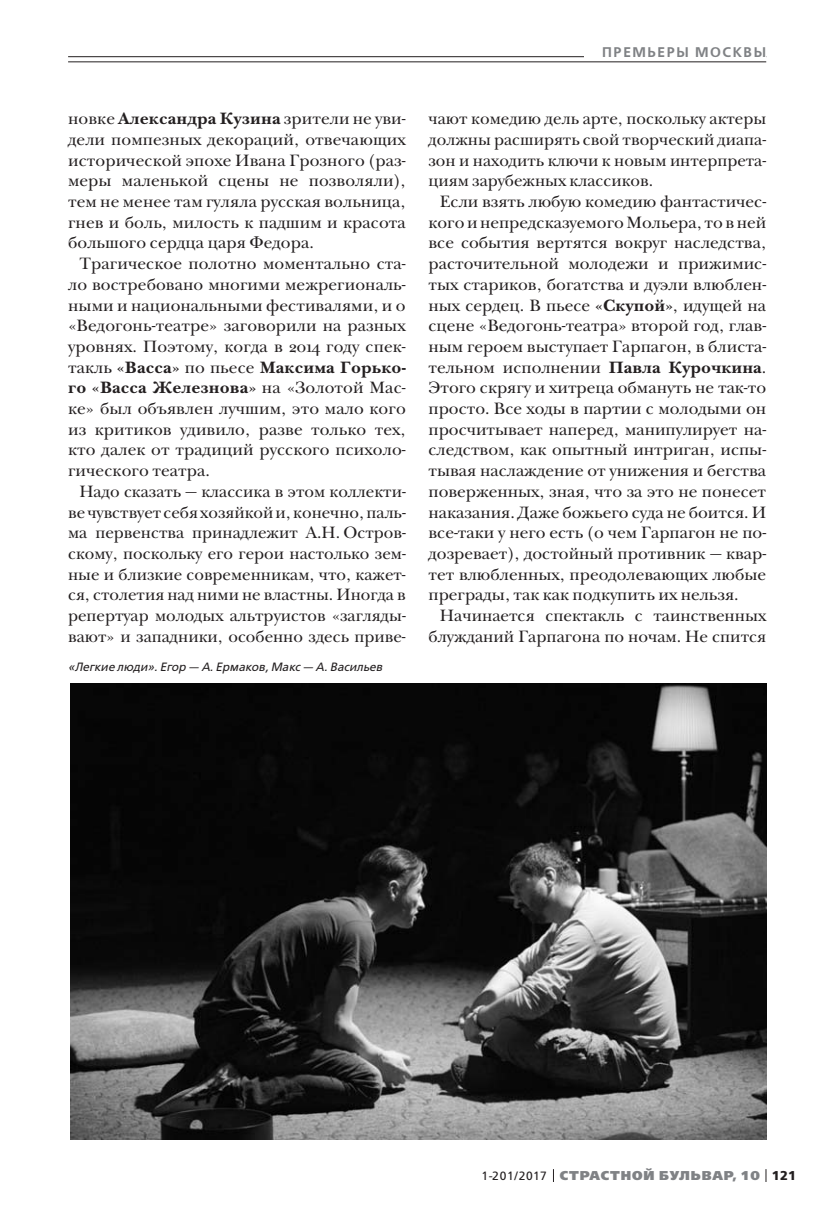
<style>
.page{position:relative;width:823px;height:1219px;background:#fff}
.page>*{position:absolute;margin:0;border:0;box-sizing:border-box;transform-origin:0 0}
.t1{font:17px/20.8px "New Baskerville ITC";color:#231f20;text-align:justify}
.t2{font:600 14px "Free Set";letter-spacing:.11em;color:#808285}
.t3{font:800 12.8px "Free Set";letter-spacing:.07em;color:#808285}
.t4{font:italic 12px "Free Set";color:#231f20}
.s1{font-weight:700}
.s2{font-weight:400;font-size:12px;color:#231f20}
.s3{font-weight:700;color:#231f20}
</style>
<div class="page">
<svg style="left:765px;top:1169px;width:1px;height:13px"></svg>
<hr style="left:68px;top:56px;width:697px;height:1px;background:#231f20">
<div style="left:584px;top:41px;width:181px;height:21px;background:#fff"></div>
<hr style="left:68px;top:62px;width:697px;height:1px;background:#231f20">
<img style="left:71px;top:683px;width:694px;height:457px">
<p class="t2" style="left:602px;top:45px;width:165px">ПРЕМЬЕРЫ МОСКВЫ</p>
<p class="t1" style="left:68px;top:110px;width:339px">новке <span class="s1">Александра Кузина</span> зрители не уви&shy;дели помпезных декораций, отвечающих исторической эпохе Ивана Грозного (раз&shy;меры маленькой сцены не позволяли), тем не менее там гуляла русская вольница, гнев и боль, милость к падшим и красота большого сердца царя Федора.</p>
<p class="t1" style="left:68px;top:255px;width:339px;text-indent:11px">Трагическое полотно моментально ста&shy;ло востребовано многими межрегиональ&shy;ными и национальными фестивалями, и о «Ведогонь-театре» заговорили на разных уровнях. Поэтому, когда в 2014 году спек&shy;такль <span class="s1">«Васса»</span> по пьесе <span class="s1">Максима Горько&shy;го «Васса Железнова»</span> на «Золотой Мас&shy;ке» был объявлен лучшим, это мало кого из критиков удивило, разве только тех, кто далек от традиций русского психоло&shy;гического театра.</p>
<p class="t1" style="left:68px;top:483px;width:339px;text-indent:11px">Надо сказать — классика в этом коллекти&shy;ве чувствует себя хозяйкой и, конечно, паль&shy;ма первенства принадлежит А.Н. Остров&shy;скому, поскольку его герои настолько зем&shy;ные и близкие современникам, что, кажет&shy;ся, столетия над ними не властны. Иногда в репертуар молодых альтруистов «загляды&shy;вают» и западники, особенно здесь приве-</p>
<p class="t4" style="left:68px;top:661px;width:315px">«Легкие люди». Егор — А. Ермаков, Макс — А. Васильев</p>
<p class="t1" style="left:428px;top:110px;width:339px">чают комедию дель арте, поскольку актеры должны расширять свой творческий диапа&shy;зон и находить ключи к новым интерпрета&shy;циям зарубежных классиков.</p>
<p class="t1" style="left:428px;top:193px;width:339px;text-indent:11px">Если взять любую комедию фантастичес&shy;кого и непредсказуемого Мольера, то в ней все события вертятся вокруг наследства, расточительной молодежи и прижимис&shy;тых стариков, богатства и дуэли влюблен&shy;ных сердец. В пьесе <span class="s1">«Скупой»</span>, идущей на сцене «Ведогонь-театра» второй год, глав&shy;ным героем выступает Гарпагон, в блиста&shy;тельном исполнении <span class="s1">Павла Курочкина</span>.<br>Этого скрягу и хитреца обмануть не так-то просто. Все ходы в партии с молодыми он просчитывает наперед, манипулирует на&shy;следством, как опытный интриган, испы&shy;тывая наслаждение от унижения и бегства поверженных, зная, что за это не понесет наказания. Даже божьего суда не боится. И все-таки у него есть (о чем Гарпагон не по&shy;дозревает), достойный противник — квар&shy;тет влюбленных, преодолевающих любые преграды, так как подкупить их нельзя.</p>
<p class="t1" style="left:428px;top:607px;width:339px;text-align:right">Начинается спектакль с таинственных блужданий Гарпагона по ночам. Не спится</p>
<p class="t3" style="left:481px;top:1169px;width:316px"><span class="s2">1-201/2017</span> СТРАСТНОЙ БУЛЬВАР, 10 <span class="s3">121</span></p>
</div>
